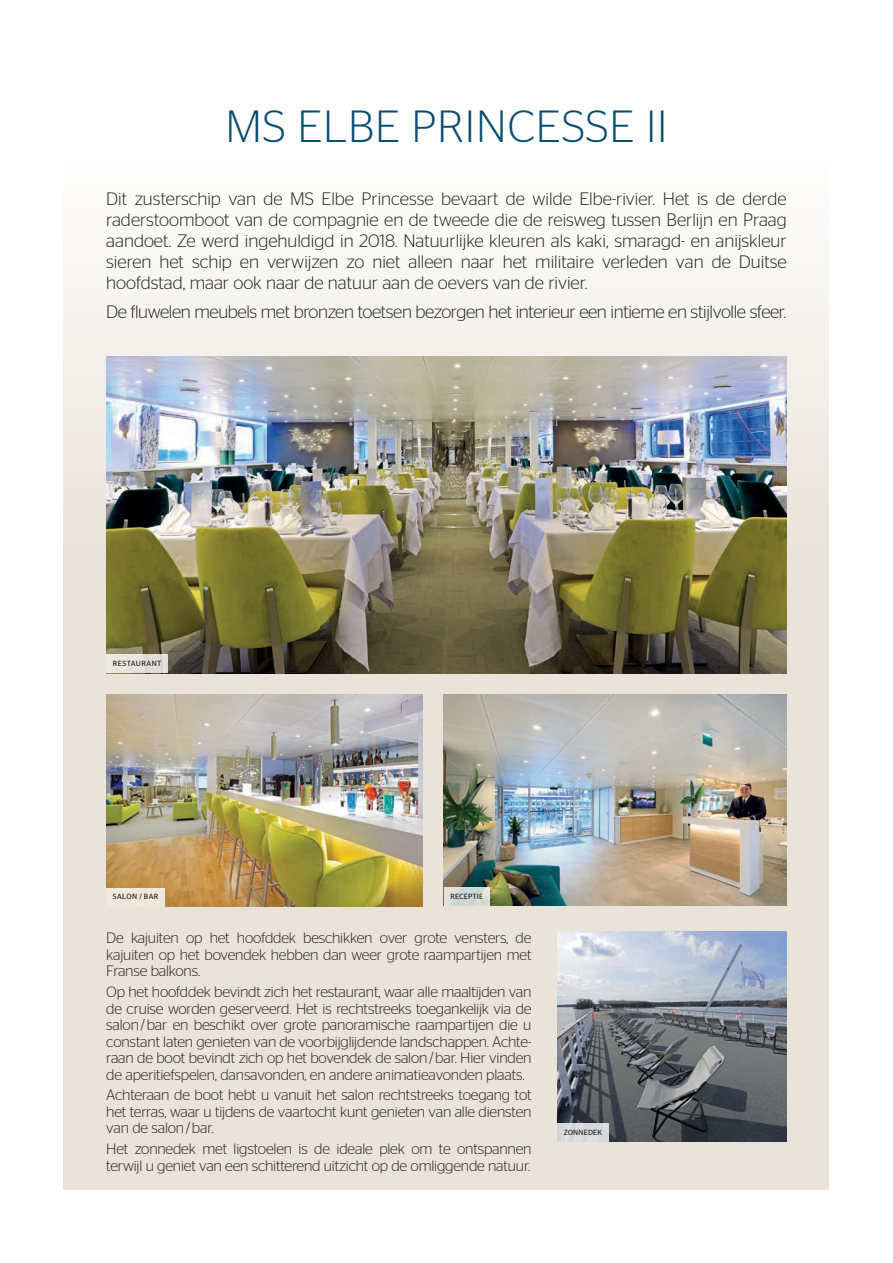
<style>
.page{position:relative;width:893px;height:1263px;background:#fff}
.page>*{position:absolute;margin:0;border:0;box-sizing:border-box;transform-origin:0 0}
.t1{font:300 45px "Stag Sans";letter-spacing:.02em;color:#0a4c70}
.t2{font:300 18px/21px "Stag Sans";letter-spacing:-.02em;color:#221f1f;text-align:justify}
.t3{font:300 15px/16.5px "Stag Sans";letter-spacing:-.01em;color:#221f1f;text-align:justify}
.t4{font:7.5px "Stag Sans";letter-spacing:.02em;color:#221f1f}
.t5{font:7.5px "Stag Sans";letter-spacing:.055em;color:#221f1f}
.t6{font:7.5px "Stag Sans";letter-spacing:.05em;color:#221f1f}
</style>
<div class="page">
<div style="left:64px;top:160px;width:765px;height:1029px;background:linear-gradient(to bottom,#f6f4f0,#e4ddd0)"></div>
<img style="left:106px;top:694px;width:317px;height:213px">
<img style="left:106px;top:356px;width:681px;height:317px">
<img style="left:444px;top:694px;width:343px;height:212px">
<img style="left:557px;top:931px;width:230px;height:211px">
<div style="left:557px;top:1123px;width:52px;height:19px;background:#d8d9db"></div>
<div style="left:106px;top:888px;width:59px;height:18px;background:#f2e8da"></div>
<svg style="left:444px;top:887px;width:46px;height:19px"></svg>
<div style="left:106px;top:654px;width:62px;height:19px;background:linear-gradient(to right,#eceae2,#dddbd8)"></div>
<h1 class="t1" style="left:225px;top:109px;width:443px">MS ELBE PRINCESSE II</h1>
<p class="t2" style="left:106px;top:189px;width:682px">Dit zusterschip van de MS Elbe Princesse bevaart de wilde Elbe-rivier. Het is de derde raderstoomboot van de compagnie en de tweede die de reisweg tussen Berlijn en Praag aandoet. Ze werd ingehuldigd in 2018. Natuurlijke kleuren als kaki, smaragd- en anijskleur sieren het schip en verwijzen zo niet alleen naar het militaire verleden van de Duitse hoofdstad, maar ook naar de natuur aan de oevers van de rivier.</p>
<p class="t2" style="left:106px;top:303px;width:681px">De fluwelen meubels met bronzen toetsen bezorgen het interieur een intieme en stijlvolle sfeer.</p>
<p class="t5" style="left:113px;top:660px;width:50px">RESTAURANT</p>
<p class="t6" style="left:113px;top:894px;width:47px">SALON / BAR</p>
<p class="t4" style="left:450px;top:894px;width:34px">RECEPTIE</p>
<p class="t3" style="left:106px;top:931px;width:427px">De kajuiten op het hoofddek beschikken over grote vensters, de kajuiten op het bovendek hebben dan weer grote raampartijen met Franse balkons.</p>
<p class="t3" style="left:106px;top:984px;width:427px">Op het hoofddek bevindt zich het restaurant, waar alle maaltijden van de cruise worden geserveerd. Het is rechtstreeks toegankelijk via de salon / bar en beschikt over grote panoramische raampartijen die u constant laten genieten van de voorbijglijdende landschappen. Achte&shy;raan de boot bevindt zich op het bovendek de salon / bar. Hier vinden de aperitiefspelen, dansavonden, en andere animatieavonden plaats.</p>
<p class="t3" style="left:106px;top:1088px;width:427px">Achteraan de boot hebt u vanuit het salon rechtstreeks toegang tot het terras, waar u tijdens de vaartocht kunt genieten van alle diensten van de salon / bar.</p>
<p class="t3" style="left:106px;top:1141px;width:427px">Het zonnedek met ligstoelen is de ideale plek om te ontspannen ter wijl u geniet van een schitterend uitzicht op de omliggende natuur.</p>
<p class="t4" style="left:564px;top:1130px;width:40px">ZONNEDEK</p>
</div>
